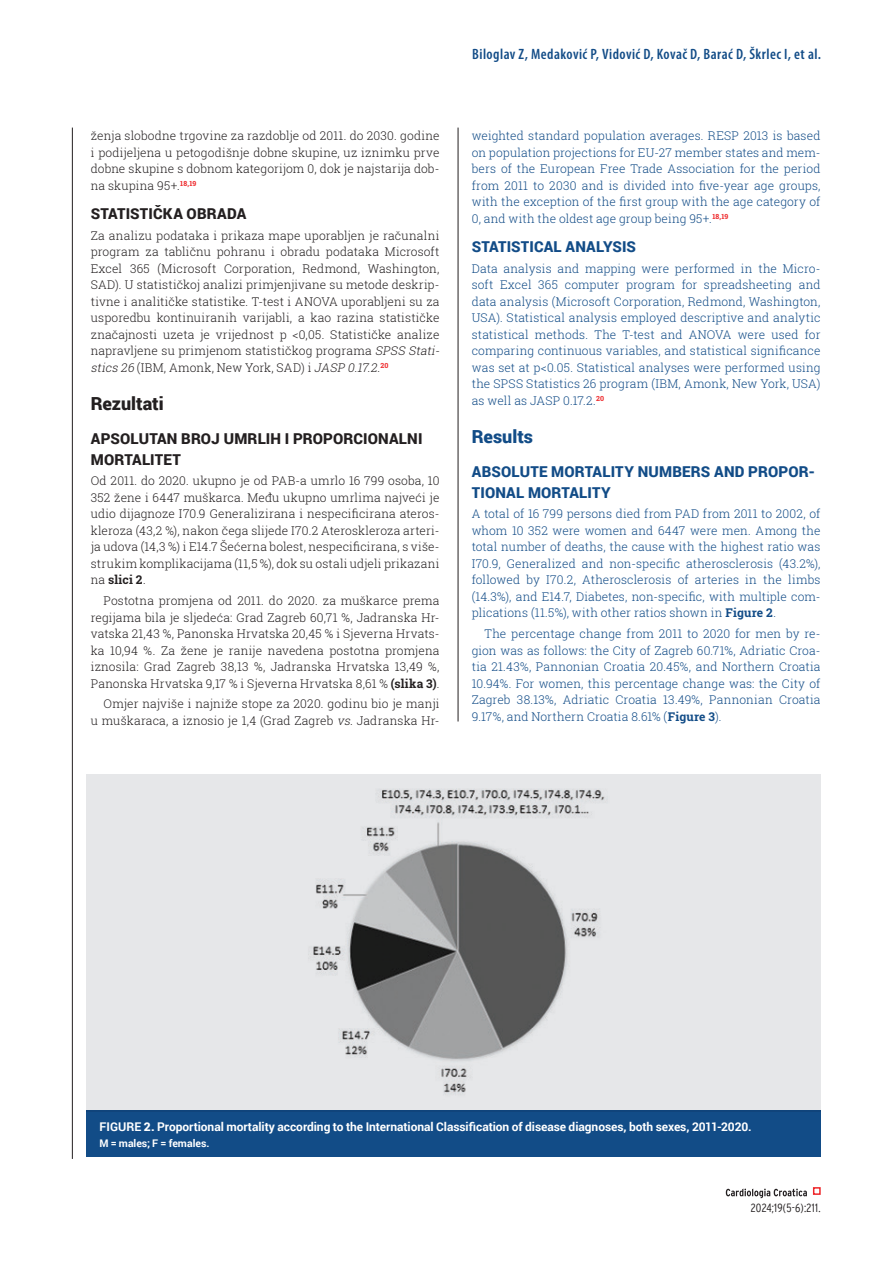
<style>
.page{position:relative;width:893px;height:1263px;background:#fff}
.page>*{position:absolute;margin:0;border:0;box-sizing:border-box;transform-origin:0 0}
.t1{font:900 18px "Roboto";letter-spacing:-.005em;color:#231f20}
.t2{font:900 18px "Roboto";color:#124c87}
.t3{font:900 15px "Roboto";letter-spacing:.01em;color:#124c87}
.t4{font:900 15px "Roboto";letter-spacing:.01em;color:#231f20}
.t5{font:600 condensed 15px "Myriad Pro";letter-spacing:.03em;color:#124c87}
.t6{font:300 12px/16.5px "Roboto Slab";letter-spacing:.01em;color:#231f20}
.t7{font:300 12px/16.5px "Roboto Slab";letter-spacing:.01em;color:#124c87;text-align:justify}
.t8{font:700 12px "Roboto";letter-spacing:-.005em;color:#fff}
.t9{font:300 condensed 12px "Interstate";letter-spacing:.015em;color:#231f20}
.t10{font:700 10.5px "Roboto";color:#fff}
.s1{font-style:italic}
.s2{font-weight:700}
.s3{font-weight:900}
</style>
<div class="page">
<svg style="left:726px;top:1188px;width:81px;height:10px"></svg>
<div style="left:813px;top:1187px;width:8px;height:8px;border:2px solid #ee2629"></div>
<hr style="left:72px;top:128px;width:1px;height:1031px;background:#231f20">
<hr style="left:458px;top:128px;width:1px;height:593px;background:#231f20">
<div style="left:86px;top:1110px;width:735px;height:47px;background:#124c87"></div>
<div style="left:86px;top:775px;width:735px;height:337px;background:#e6e7e9"></div>
<img style="left:308px;top:789px;width:297px;height:305px">
<p class="t6" style="left:91px;top:127px;width:350px;text-align:justify">ženja slobodne trgovine za razdoblje od 2011. do 2030. godine i podijeljena u petogodišnje dobne skupine, uz iznimku prve dobne skupine s dobnom kategorijom 0, dok je najstarija dob&shy;na skupina 95+.<sup>18,19</sup></p>
<p class="t4" style="left:91px;top:203px;width:19px">STATISTIČKA</p>
<p class="t4" style="left:187px;top:203px;width:22px">OBRADA</p>
<p class="t6" style="left:91px;top:227px;width:353px">Za analizu podataka i prikaza mape uporabljen je računalni program za tabličnu pohranu i obradu podataka Microsoft Excel 365 (Microsoft Corporation, Redmond, Washington, SAD). U statističkoj analizi primjenjivane su metode deskrip&shy;tivne i analitičke statistike. T-test i ANOVA uporabljeni su za usporedbu kontinuiranih varijabli, a kao razina statističke značajnosti uzeta je vrijednost p &lt;0,05. Statističke analize napravljene su primjenom statističkog programa <span class="s1">SPSS Stati&shy;stics 26</span> (IBM, Amonk, New York, SAD) i <span class="s1">JASP 0.17.2</span>.<sup>20</sup></p>
<h1 class="t1" style="left:91px;top:391px;width:74px">REZULTATI</h1>
<p class="t4" style="left:91px;top:428px;width:21px">APSO</p>
<p class="t4" style="left:131px;top:428px;width:61px">LUTAN BROJ</p>
<p class="t4" style="left:224px;top:428px;width:12px">UMR</p>
<p class="t4" style="left:258px;top:428px;width:47px">LIH I PROPORC</p>
<p class="t4" style="left:363px;top:428px;width:16px">IONA</p>
<p class="t4" style="left:399px;top:428px;width:25px">LNI</p>
<p class="t4" style="left:91px;top:449px;width:12px">MOR</p>
<p class="t4" style="left:124px;top:449px;width:58px">TALITET</p>
<p class="t6" style="left:91px;top:472px;width:350px">Od 2011. do 2020. ukupno je od PAB-a umrlo 16 799 osoba, 10<br>352 žene i 6447 muškarca. Među ukupno umrlima najveći je udio dijagnoze I70.9 Generalizirana i nespecificirana ateros&shy;kleroza (43,2 %), nakon čega slijede I70.2 Ateroskleroza arteri&shy;ja udova (14,3 %) i E14.7 Šećerna bolest, nespecificirana, s više&shy;strukim komplikacijama (11,5 %), dok su ostali udjeli prikazani na <span class="s2">slici 2</span>.</p>
<p class="t6" style="left:91px;top:592px;width:350px;text-indent:13px">Postotna promjena od 2011. do 2020. za muškarce prema regijama bila je sljedeća: Grad Zagreb 60,71 %, Jadranska Hr&shy;vatska 21,43 %, Panonska Hrvatska 20,45 % i Sjeverna Hrvats&shy;ka 10,94 %. Za žene je ranije navedena postotna promjena iznosila: Grad Zagreb 38,13 %, Jadranska Hrvatska 13,49 %, Panonska Hrvatska 9,17 % i Sjeverna Hrvatska 8,61 % <span class="s2">(slika 3)</span>.</p>
<p class="t6" style="left:91px;top:695px;width:350px;text-align:right">Omjer najviše i najniže stope za 2020. godinu bio je manji<br>u muškaraca, a iznosio je 1,4 (Grad Zagreb <span class="s1">vs.</span> Jadranska Hr-</p>
<p class="t5" style="left:472px;top:45px;width:350px">Biloglav Z, Medaković P, Vidović D, Kovač D, Barać D, Škrlec I, et al.</p>
<p class="t7" style="left:472px;top:127px;width:350px">weighted standard population averages. RESP 2013 is based on population projections for EU-27 member states and mem&shy;bers of the European Free Trade Association for the period from 2011 to 2030 and is divided into five-year age groups, with the exception of the first group with the age category of 0, and with the oldest age group being 95+.<sup>18,19</sup></p>
<p class="t3" style="left:472px;top:236px;width:105px">STATISTICAL ANA</p>
<p class="t3" style="left:596px;top:236px;width:40px">LYSIS</p>
<p class="t7" style="left:472px;top:260px;width:350px">Data analysis and mapping were performed in the Micro&shy;soft Excel 365 computer program for spreadsheeting and data analysis (Microsoft Corporation, Redmond, Washington, USA). Statistical analysis employed descriptive and analytic statistical methods. The T-test and ANOVA were used for comparing continuous variables, and statistical significance was set at p&lt;0.05. Statistical analyses were performed using the SPSS Statistics 26 program (IBM, Amonk, New York, USA) as well as JASP 0.17.2.<sup>20</sup></p>
<h1 class="t2" style="left:472px;top:424px;width:63px">RESULTS</h1>
<p class="t3" style="left:472px;top:461px;width:21px">ABSO</p>
<p class="t3" style="left:511px;top:461px;width:52px">LUTE MOR</p>
<p class="t3" style="left:585px;top:461px;width:65px">TALITY NUMB</p>
<p class="t3" style="left:682px;top:461px;width:43px">ERS AND</p>
<p class="t3" style="left:748px;top:461px;width:11px">PROPOR</p>
<p class="t3" style="left:808px;top:461px;width:8px">-</p>
<p class="t3" style="left:472px;top:482px;width:25px">TIONA</p>
<p class="t3" style="left:516px;top:482px;width:24px">L MOR</p>
<p class="t3" style="left:562px;top:482px;width:49px">TALITY</p>
<p class="t7" style="left:472px;top:505px;width:350px">A total of 16 799 persons died from PAD from 2011 to 2002, of whom 10 352 were women and 6447 were men. Among the total number of deaths, the cause with the highest ratio was I70.9, Generalized and non-specific atherosclerosis (43.2%), followed by I70.2, Atherosclerosis of arteries in the limbs (14.3%), and E14.7, Diabetes, non-specific, with multiple com&shy;plications (11.5%), with other ratios shown in <span class="s2">Figure 2</span>.</p>
<p class="t7" style="left:472px;top:625px;width:350px;text-indent:13px">The percentage change from 2011 to 2020 for men by re&shy;gion was as follows: the City of Zagreb 60.71%, Adriatic Croa&shy;tia 21.43%, Pannonian Croatia 20.45%, and Northern Croatia 10.94%. For women, this percentage change was: the City of Zagreb 38.13%, Adriatic Croatia 13.49%, Pannonian Croatia 9.17%, and Northern Croatia 8.61% (<span class="s2">Figure 3</span>).</p>
<p class="t8" style="left:99px;top:1118px;width:654px">Fi gure <span class="s3">2.</span> Proportional mortality according to the International Classification of disease diagnoses, both sexes, 2011-2020.</p>
<p class="t10" style="left:99px;top:1136px;width:112px">M = males; F = females.</p>
<p class="t9" style="left:751px;top:1201px;width:71px">2024;19(5-6):211.</p>
</div>
